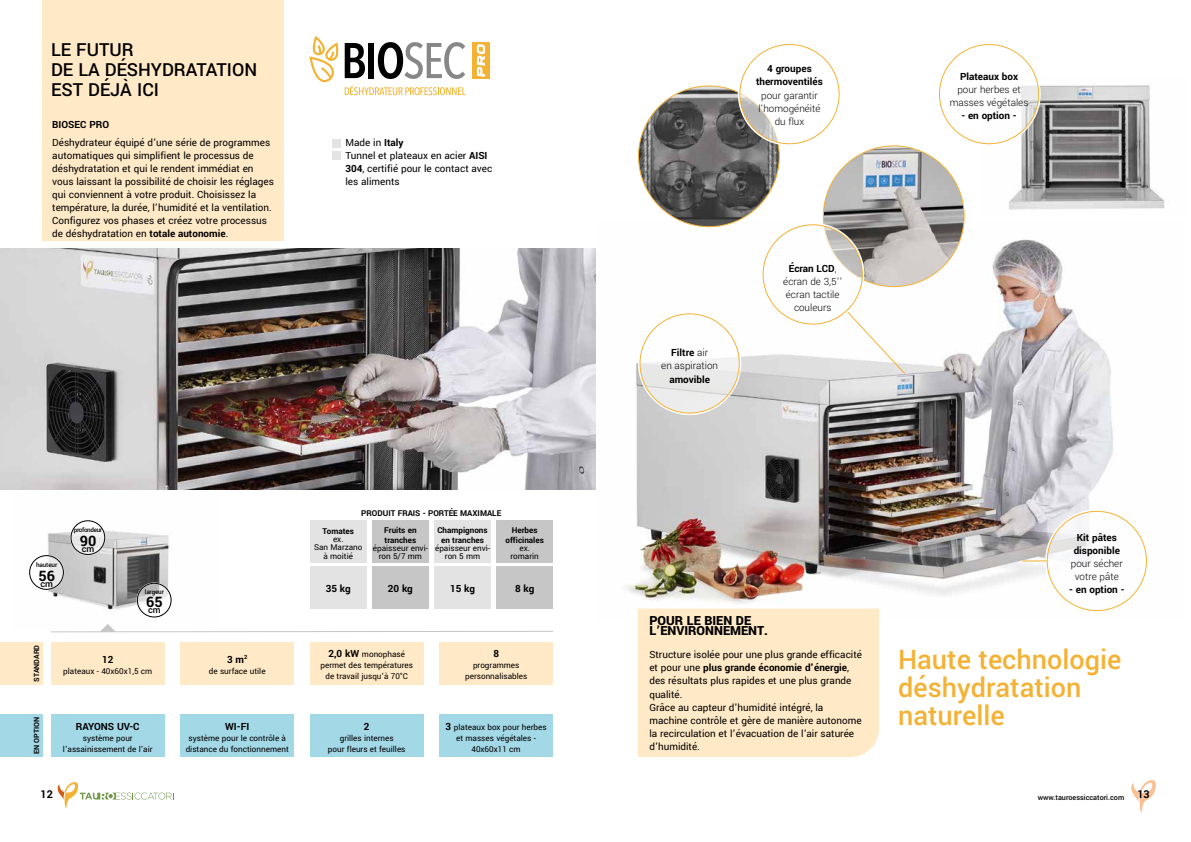
<style>
.page{position:relative;width:1191px;height:842px;background:#fff}
.page>*{position:absolute;margin:0;border:0;box-sizing:border-box;transform-origin:0 0}
.t1{font:500 30px/28px "Yantramanav";color:#f4b235}
.t2{font:500 20px/20px "Yantramanav";color:#000}
.t3{font:700 16px "Yantramanav";color:#000}
.t4{font:900 14px/10px "Yantramanav";color:#000}
.t5{font:700 12px "Yantramanav";color:#000}
.t6{font:11px/13px "Yantramanav";color:#000}
.t7{font:300 11px/13.2px "Yantramanav";color:#000;text-align:center}
.t8{font:700 11px/13.2px "Yantramanav";color:#000}
.t9{font:9px/11px "Yantramanav";color:#000;text-align:center}
.t10{font:700 9px/9.7px "Yantramanav";color:#000;text-align:center}
.t11{font:500 8px "Yantramanav";color:#000}
.t12{font:700 8px "Yantramanav";color:#000}
.t13{font:500 7px "Yantramanav";letter-spacing:-.02em;color:#000}
.t14{font:500 7px "Yantramanav";letter-spacing:-.05em;color:#000}
.s1{font-weight:700}
.s2{font-weight:700;font-size:11px}
</style>
<div class="page">
<svg style="left:1131px;top:780px;width:25px;height:33px"></svg>
<svg style="left:58px;top:782px;width:116px;height:27px"></svg>
<div style="left:112px;top:801px;width:65px;height:8px;background:#fff"></div>
<img style="left:29px;top:520px;width:141px;height:96px">
<img style="left:595px;top:222px;width:550px;height:387px">
<img style="left:1001px;top:77px;width:164px;height:133px">
<div style="left:638px;top:609px;width:241px;height:148px;background:#ffe9c6"></div>
<img style="left:0;top:249px;width:596px;height:241px">
<svg style="left:51px;top:624px;width:502px;height:9px"></svg>
<div style="left:1047px;top:511px;width:99px;height:99px;background:#fff;border-radius:50%"></div>
<img style="left:638px;top:86px;width:141px;height:141px;border-radius:70px">
<svg style="left:845px;top:310px;width:61px;height:65px"></svg>
<img style="left:823px;top:146px;width:141px;height:141px;border-radius:70px">
<svg style="left:71px;top:521px;width:34px;height:33px"></svg>
<div style="left:70px;top:520px;width:35px;height:35px;border:1px solid #fff;border-radius:50%"></div>
<div style="left:71px;top:520px;width:34px;height:35px;border:1px solid #000;border-radius:50%"></div>
<svg style="left:137px;top:583px;width:34px;height:34px"></svg>
<div style="left:137px;top:583px;width:35px;height:35px;border:1px solid #fff;border-radius:50%"></div>
<div style="left:137px;top:583px;width:34px;height:34px;border:1px solid #000;border-radius:50%"></div>
<svg style="left:30px;top:556px;width:33px;height:33px"></svg>
<div style="left:29px;top:555px;width:35px;height:35px;border:1px solid #000;border-radius:50%"></div>
<div style="left:332px;top:139px;width:9px;height:8px;background:#e3e3e3"></div>
<div style="left:332px;top:152px;width:9px;height:8px;background:#e3e3e3"></div>
<div style="left:43px;top:0;width:240px;height:241px;background:#ffe9c6"></div>
<svg style="left:1022px;top:560px;width:25px;height:1px"></svg>
<svg style="left:309px;top:36px;width:30px;height:46px"></svg>
<svg style="left:345px;top:43px;width:20px;height:35px"></svg>
<div style="left:368px;top:43px;width:6px;height:35px;background:#000"></div>
<svg style="left:378px;top:42px;width:87px;height:37px"></svg>
<div style="left:472px;top:42px;width:18px;height:37px;background:#f4b235"></div>
<svg style="left:477px;top:44px;width:8px;height:33px"></svg>
<svg style="left:345px;top:85px;width:120px;height:10px"></svg>
<div style="left:0;top:642px;width:43px;height:42px;background:#ffe9c6"></div>
<div style="left:0;top:714px;width:43px;height:43px;background:#a3d8e7"></div>
<div style="left:310px;top:566px;width:56px;height:43px;background:#e3e3e3"></div>
<div style="left:372px;top:566px;width:57px;height:43px;background:#c6c6c6"></div>
<div style="left:434px;top:566px;width:57px;height:43px;background:#e3e3e3"></div>
<div style="left:496px;top:566px;width:57px;height:43px;background:#c6c6c6"></div>
<div style="left:310px;top:521px;width:56px;height:42px;background:#e3e3e3"></div>
<div style="left:372px;top:521px;width:57px;height:42px;background:#c6c6c6"></div>
<div style="left:434px;top:521px;width:57px;height:42px;background:#e3e3e3"></div>
<div style="left:496px;top:521px;width:57px;height:42px;background:#c6c6c6"></div>
<div style="left:180px;top:642px;width:114px;height:42px;background:#ffe9c6"></div>
<div style="left:310px;top:642px;width:113px;height:42px;background:#ffe9c6"></div>
<div style="left:439px;top:642px;width:114px;height:42px;background:#ffe9c6"></div>
<div style="left:51px;top:642px;width:113px;height:42px;background:#ffe9c6"></div>
<div style="left:51px;top:714px;width:113px;height:43px;background:#a3d8e7"></div>
<div style="left:180px;top:714px;width:114px;height:43px;background:#a3d8e7"></div>
<div style="left:310px;top:714px;width:113px;height:43px;background:#a3d8e7"></div>
<div style="left:439px;top:714px;width:114px;height:43px;background:#a3d8e7"></div>
<div style="left:640px;top:314px;width:99px;height:99px;background:#f2f2f2;border-radius:50%"></div>
<div style="left:939px;top:45px;width:99px;height:99px;background:#fff;border-radius:50%"></div>
<div style="left:740px;top:45px;width:99px;height:99px;background:#fff;border-radius:50%"></div>
<div style="left:763px;top:225px;width:99px;height:99px;background:#fff;border-radius:50%"></div>
<h2 class="t2" style="left:51px;top:40px;width:208px">LE FUTUR<br>DE LA DÉSHYDRATATION<br>EST DÉJÀ ICI</h2>
<p class="t8" style="left:52px;top:118px;width:58px">BIOSEC PRO</p>
<p class="t8" style="left:756px;top:62px;width:68px;text-align:center">4 groupes thermoventilés</p>
<p class="t7" style="left:758px;top:89px;width:64px">pour garantir l'homogénéité du flux</p>
<p class="t8" style="left:960px;top:70px;width:59px">Plateaux box</p>
<p class="t7" style="left:949px;top:83px;width:80px">pour herbes et masses végétales</p>
<p class="t8" style="left:961px;top:109px;width:57px">- en option -</p>
<p class="t6" style="left:52px;top:136px;width:223px">Déshydrateur équipé d’une série de programmes automatiques qui simplifient le processus de déshydratation et qui le rendent immédiat en vous laissant la possibilité de choisir les réglages qui conviennent à votre produit. Choisissez la température, la durée, l’humidité et la ventilation.<br>Configurez vos phases et créez votre processus de déshydratation en <span class="s1">totale autonomie</span>.</p>
<p class="t6" style="left:345px;top:136px;width:148px">Made in <span class="s1">Italy<br></span>Tunnel et plateaux en acier <span class="s1">AISI<br>304</span>, certifié pour le contact avec les aliments</p>
<p class="t7" style="left:783px;top:262px;width:60px"><span class="s1">Écran LCD</span>, écran de 3,5’’ écran tactile couleurs</p>
<p class="t7" style="left:661px;top:346px;width:58px"><span class="s1">Filtre</span> air<br>en aspiration</p>
<p class="t8" style="left:669px;top:373px;width:42px">amovible</p>
<p class="t10" style="left:361px;top:509px;width:141px">PRODUIT FRAIS - PORTÉE MAXIMALE</p>
<p class="t13" style="left:36px;top:560px;width:23px">hauteur</p>
<h3 class="t3" style="left:38px;top:566px;width:18px">56<sub>cm</sub></h3>
<p class="t14" style="left:74px;top:525px;width:30px">profondeur</p>
<h3 class="t3" style="left:80px;top:531px;width:18px">90<sub>cm</sub></h3>
<p class="t13" style="left:145px;top:588px;width:21px">largeur</p>
<h3 class="t3" style="left:146px;top:592px;width:18px">65<sub>cm</sub></h3>
<p class="t10" style="left:322px;top:526px;width:33px">Tomates</p>
<p class="t9" style="left:314px;top:535px;width:50px;line-height:8.3px">ex.<br>San Marzano à moitié</p>
<p class="t10" style="left:384px;top:526px;width:34px;text-align:left">Fruits en tranches</p>
<p class="t9" style="left:373px;top:544px;width:57px;line-height:8.3px">épaisseur envi&shy;ron 5/7 mm</p>
<p class="t10" style="left:437px;top:526px;width:52px">Champignons en tranches</p>
<p class="t9" style="left:435px;top:544px;width:57px;line-height:8.3px">épaisseur envi&shy;ron 5 mm</p>
<p class="t10" style="left:505px;top:526px;width:40px">Herbes officinales</p>
<p class="t9" style="left:510px;top:544px;width:30px;line-height:8.3px">ex. romarin</p>
<p class="t8" style="left:326px;top:583px;width:26px">35 kg</p>
<p class="t8" style="left:388px;top:583px;width:26px">20 kg</p>
<p class="t8" style="left:450px;top:583px;width:26px">15 kg</p>
<p class="t8" style="left:515px;top:583px;width:21px">8 kg</p>
<p class="t8" style="left:1073px;top:531px;width:48px">Kit pâtes disponible</p>
<p class="t7" style="left:1070px;top:557px;width:53px">pour sécher votre pâte</p>
<p class="t8" style="left:1069px;top:583px;width:57px">- en option -</p>
<p class="t12" style="left:32px;top:682px;width:38px;rotate:-90deg">STANDARD</p>
<p class="t12" style="left:32px;top:754px;width:39px;rotate:-90deg">EN OPTION</p>
<p class="t8" style="left:102px;top:653px;width:13px">12</p>
<p class="t9" style="left:63px;top:666px;width:90px">plateaux - 40x60x1,5 cm</p>
<p class="t8" style="left:76px;top:720px;width:65px">RAYONS UV-C</p>
<p class="t9" style="left:63px;top:733px;width:91px">système pour l’assainissement de l’air</p>
<p class="t8" style="left:227px;top:653px;width:22px">3 m<sup>2</sup></p>
<p class="t9" style="left:209px;top:666px;width:58px">de surface utile</p>
<p class="t8" style="left:225px;top:720px;width:26px">WI-FI</p>
<p class="t9" style="left:186px;top:733px;width:105px">système pour le contrôle à distance du fonctionnement</p>
<p class="t9" style="left:320px;top:649px;width:94px"><span class="s2">2,0 kW</span> monophasé permet des températures de travail jusqu’à 70°C</p>
<p class="t8" style="left:493px;top:648px;width:7px">8</p>
<p class="t9" style="left:465px;top:660px;width:64px">programmes personnalisables</p>
<p class="t8" style="left:364px;top:720px;width:7px">2</p>
<p class="t9" style="left:328px;top:733px;width:79px">grilles internes<br>pour fleurs et feuilles</p>
<p class="t9" style="left:445px;top:722px;width:103px"><span class="s2">3</span> plateaux box pour herbes et masses végétales -</p>
<p class="t9" style="left:471px;top:744px;width:51px">40x60x11 cm</p>
<p class="t4" style="left:649px;top:616px;width:120px">POUR LE BIEN DE<br>L’ENVIRONNEMENT.</p>
<p class="t6" style="left:649px;top:648px;width:214px">Structure isolée pour une plus grande efficacité et pour une <span class="s1">plus grande économie d'énergie</span>, des résultats plus rapides et une plus grande qualité.<br>Grâce au capteur d'humidité intégré, la machine contrôle et gère de manière autonome la recirculation et l’évacuation de l'air saturée d'humidité.</p>
<h1 class="t1" style="left:898px;top:646px;width:225px">Haute technologie déshydratation naturelle</h1>
<p class="t5" style="left:41px;top:787px;width:14px">12</p>
<p class="t11" style="left:1037px;top:792px;width:113px">www.tauroessiccatori.com <sup>13</sup></p>
</div>
